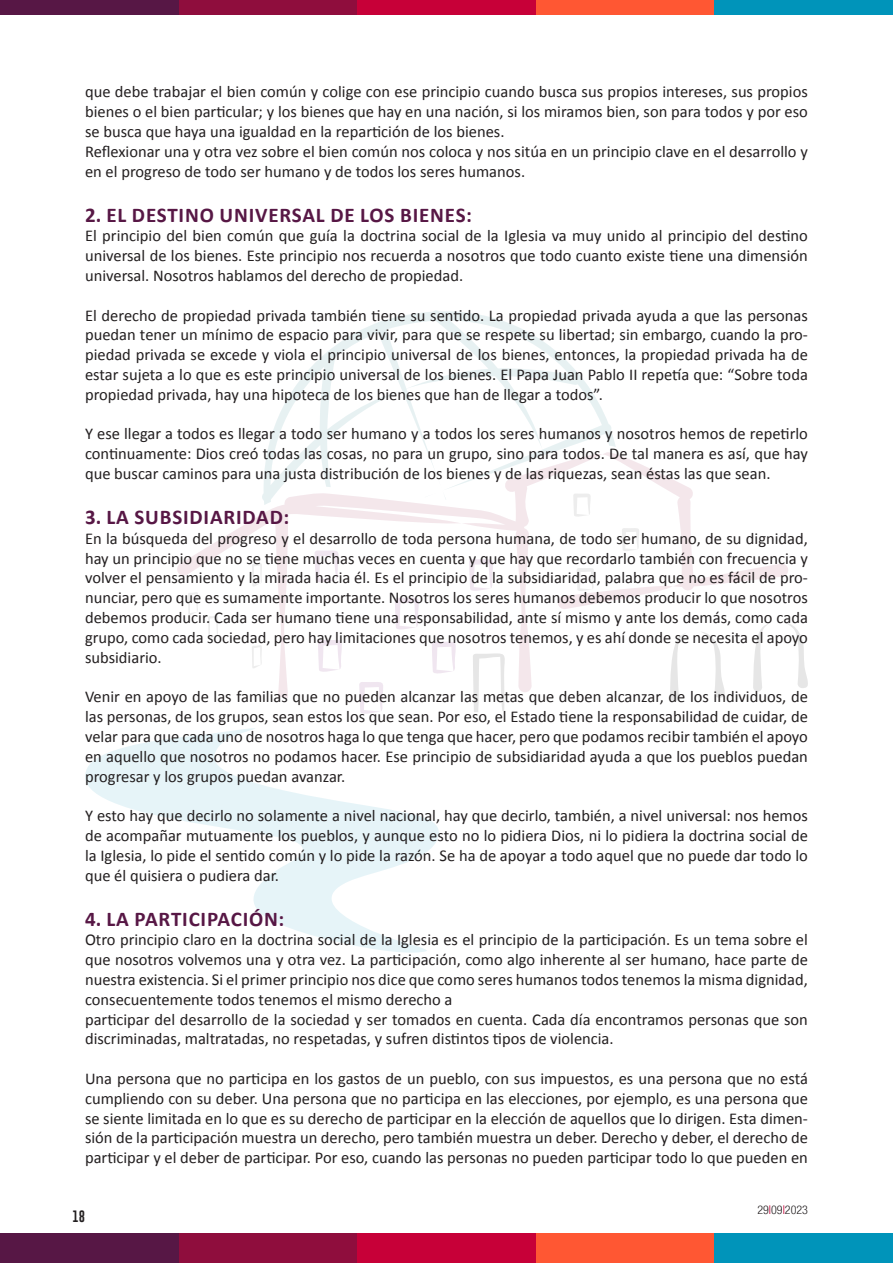
<style>
.page{position:relative;width:893px;height:1263px;background:#fff}
.page>*{position:absolute;margin:0;border:0;box-sizing:border-box;transform-origin:0 0}
.SOTTOTITOLO{font:700 21px "Calibri";letter-spacing:.04em;color:#571745}
.t1{font:16.5px/19.8px "Calibri";color:#231f20;text-align:justify}
.t2{font:300 condensed 12px "Helvetica Neue";color:#231f20}
.t3{font:12px "Gobold";color:#231f20}
.s1{color:#c70038}
</style>
<div class="page">
<svg style="left:474px;top:698px;width:30px;height:14px"></svg>
<svg style="left:670px;top:623px;width:138px;height:78px"></svg>
<svg style="left:360px;top:698px;width:23px;height:16px"></svg>
<svg style="left:177px;top:454px;width:612px;height:244px"></svg>
<svg style="left:261px;top:310px;width:355px;height:195px"></svg>
<svg style="left:85px;top:728px;width:354px;height:225px"></svg>
<div style="left:179px;top:1234px;width:178px;height:29px;background:#8f0d3d"></div>
<div style="left:179px;top:0;width:178px;height:15px;background:#8f0d3d"></div>
<div style="left:357px;top:1234px;width:179px;height:29px;background:#c70038"></div>
<div style="left:357px;top:0;width:179px;height:15px;background:#c70038"></div>
<div style="left:536px;top:1234px;width:178px;height:29px;background:#ff5733"></div>
<div style="left:536px;top:0;width:178px;height:15px;background:#ff5733"></div>
<div style="left:714px;top:1234px;width:179px;height:29px;background:#0094ba"></div>
<div style="left:714px;top:0;width:179px;height:15px;background:#0094ba"></div>
<div style="left:0;top:1234px;width:179px;height:29px;background:#571745"></div>
<div style="left:0;top:0;width:179px;height:15px;background:#571745"></div>
<p class="t1" style="left:85px;top:82px;width:724px">que debe trabajar el bien común y colige con ese principio cuando busca sus propios intereses, sus propios bienes o el bien particular; y los bienes que hay en una nación, si los miramos bien, son para todos y por eso se busca que haya una igualdad en la repartición de los bienes.</p>
<p class="t1" style="left:85px;top:141px;width:724px">Reflexionar una y otra vez sobre el bien común nos coloca y nos sitúa en un principio clave en el desarrollo y en el progreso de todo ser humano y de todos los seres humanos.</p>
<p class="SOTTOTITOLO" style="left:85px;top:200px;width:388px">2. EL DESTINO UNIVERSAL DE LOS BIENES:</p>
<p class="t1" style="left:85px;top:226px;width:724px">El principio del bien común que guía la doctrina social de la Iglesia va muy unido al principio del destino universal de los bienes. Este principio nos recuerda a nosotros que todo cuanto existe tiene una dimensión universal. Nosotros hablamos del derecho de propiedad.</p>
<p class="t1" style="left:85px;top:305px;width:724px">El derecho de propiedad privada también tiene su sentido. La propiedad privada ayuda a que las personas puedan tener un mínimo de espacio para vivir, para que se respete su libertad; sin embargo, cuando la pro&shy;piedad privada se excede y viola el principio universal de los bienes, entonces, la propiedad privada ha de estar sujeta a lo que es este principio universal de los bienes. El Papa Juan Pablo II repetía que: “Sobre toda propiedad privada, hay una hipoteca de los bienes que han de llegar a todos”.</p>
<p class="t1" style="left:85px;top:424px;width:724px">Y ese llegar a todos es llegar a todo ser humano y a todos los seres humanos y nosotros hemos de repetirlo continuamente: Dios creó todas las cosas, no para un grupo, sino para todos. De tal manera es así, que hay que buscar caminos para una justa distribución de los bienes y de las riquezas, sean éstas las que sean.</p>
<p class="SOTTOTITOLO" style="left:85px;top:502px;width:206px">3. LA SUBSIDIARIDAD:</p>
<p class="t1" style="left:85px;top:528px;width:724px">En la búsqueda del progreso y el desarrollo de toda persona humana, de todo ser humano, de su dignidad, hay un principio que no se tiene muchas veces en cuenta y que hay que recordarlo también con frecuencia y volver el pensamiento y la mirada hacia él. Es el principio de la subsidiaridad, palabra que no es fácil de pro&shy;nunciar, pero que es sumamente importante. Nosotros los seres humanos debemos producir lo que nosotros debemos producir. Cada ser humano tiene una responsabilidad, ante sí mismo y ante los demás, como cada grupo, como cada sociedad, pero hay limitaciones que nosotros tenemos, y es ahí donde se necesita el apoyo subsidiario.</p>
<p class="t1" style="left:85px;top:686px;width:724px">Venir en apoyo de las familias que no pueden alcanzar las metas que deben alcanzar, de los individuos, de las personas, de los grupos, sean estos los que sean. Por eso, el Estado tiene la responsabilidad de cuidar, de velar para que cada uno de nosotros haga lo que tenga que hacer, pero que podamos recibir también el apoyo en aquello que nosotros no podamos hacer. Ese principio de subsidiaridad ayuda a que los pueblos puedan progresar y los grupos puedan avanzar.</p>
<p class="t1" style="left:85px;top:805px;width:724px">Y esto hay que decirlo no solamente a nivel nacional, hay que decirlo, también, a nivel universal: nos hemos de acompañar mutuamente los pueblos, y aunque esto no lo pidiera Dios, ni lo pidiera la doctrina social de la Iglesia, lo pide el sentido común y lo pide la razón. Se ha de apoyar a todo aquel que no puede dar todo lo que él quisiera o pudiera dar.</p>
<p class="SOTTOTITOLO" style="left:85px;top:904px;width:201px">4. LA PARTICIPACIÓN:</p>
<p class="t1" style="left:85px;top:929px;width:724px">Otro principio claro en la doctrina social de la Iglesia es el principio de la participación. Es un tema sobre el que nosotros volvemos una y otra vez. La participación, como algo inherente al ser humano, hace parte de nuestra existencia. Si el primer principio nos dice que como seres humanos todos tenemos la misma dignidad, consecuentemente todos tenemos el mismo derecho a</p>
<p class="t1" style="left:85px;top:1009px;width:724px">participar del desarrollo de la sociedad y ser tomados en cuenta. Cada día encontramos personas que son discriminadas, maltratadas, no respetadas, y sufren distintos tipos de violencia.</p>
<p class="t1" style="left:85px;top:1068px;width:724px">Una persona que no participa en los gastos de un pueblo, con sus impuestos, es una persona que no está cumpliendo con su deber. Una persona que no participa en las elecciones, por ejemplo, es una persona que se siente limitada en lo que es su derecho de participar en la elección de aquellos que lo dirigen. Esta dimen&shy;sión de la participación muestra un derecho, pero también muestra un deber. Derecho y deber, el derecho de participar y el deber de participar. Por eso, cuando las personas no pueden participar todo lo que pueden en</p>
<p class="t3" style="left:72px;top:1209px;width:14px">18</p>
<p class="t2" style="left:757px;top:1202px;width:52px">29<span class="s1">I</span>09<span class="s1">I</span>2023</p>
</div>
